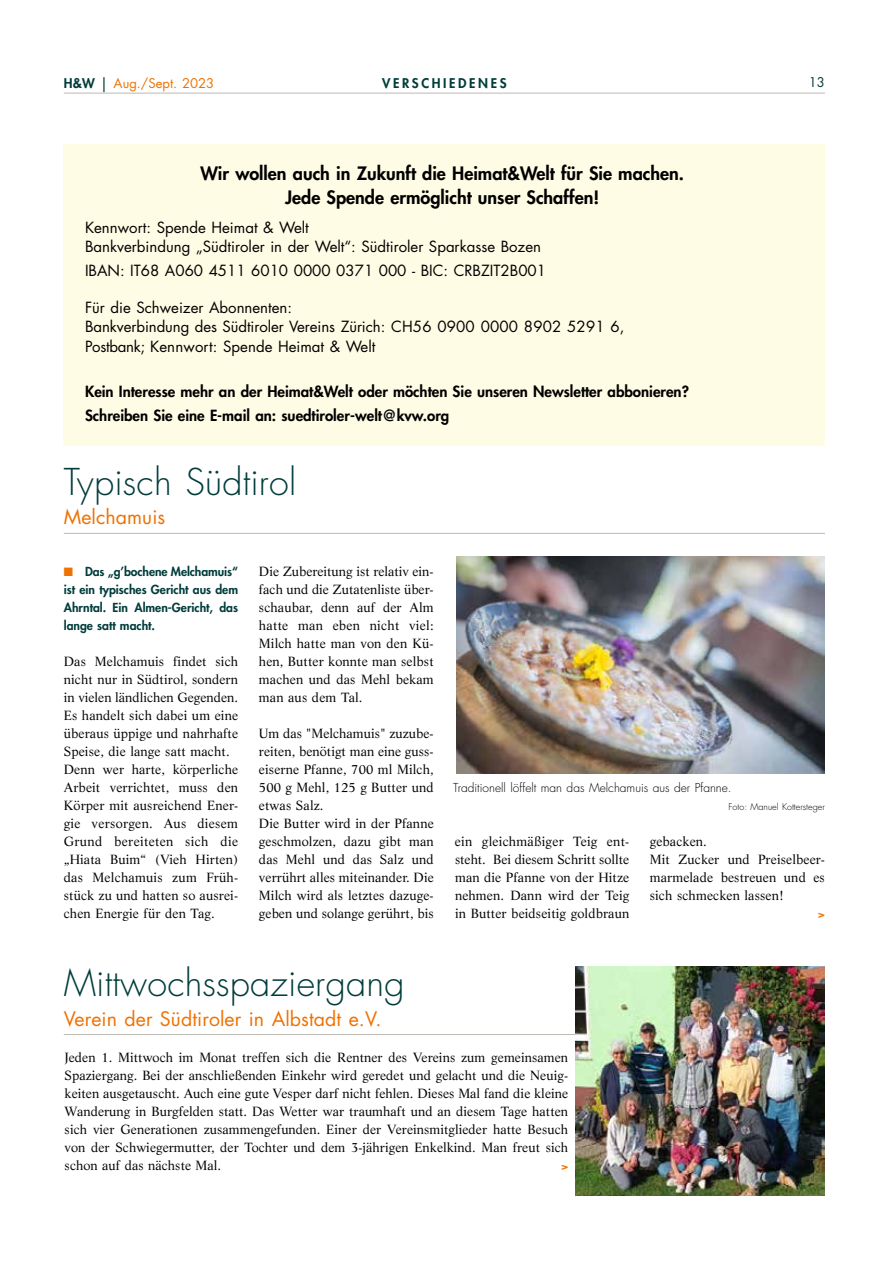
<style>
.page{position:relative;width:893px;height:1263px;background:#fff}
.page>*{position:absolute;margin:0;border:0;box-sizing:border-box;transform-origin:0 0}
.t1{font:300 36px "Futura Std";letter-spacing:.005em;color:#003d3b}
.t2{font:19.5px "Futura Std";letter-spacing:.005em;color:#ee7203}
.t3{font:800 18px/24px "Futura Std";color:#000;text-align:center}
.t4{font:15px/19.5px "Futura Std";color:#000}
.t5{font:800 15px/24px "Futura Std";color:#000}
.t6{font:13.05px/18px "Life LT Std";letter-spacing:.01em;color:#000}
.t7{font:13.05px "Futura Std";color:#ee7203}
.t8{font:800 13.05px "Futura Std";letter-spacing:.2em;color:#003d3b}
.t9{font:13.05px "Futura Std";color:#003d3b}
.t10{font:800 12.15px/18px "Futura Std";color:#003d3b;text-align:justify}
.t11{font:300 12px "Futura Std";color:#000}
.t12{font:800 10.5px "Futura Std";color:#ee7203;scale:1.1 1}
.t13{font:300 9px "Futura Std";color:#000}
.s1{font-weight:800;color:#003d3b}
.s2{font-size:15px;color:#003d3b}
.s3{color:#ee7203}
</style>
<div class="page">
<div style="left:64px;top:144px;width:761px;height:301px;background:#fffce5"></div>
<hr style="left:64px;top:533px;width:761px;height:1px;background:#bdb9b3">
<img style="left:456px;top:557px;width:369px;height:217px">
<hr style="left:64px;top:1034px;width:761px;height:1px;background:#bdb9b3">
<img style="left:576px;top:966px;width:248px;height:229px">
<hr style="left:64px;top:93px;width:761px;height:1px;background:#bdb9b3">
<p class="t7" style="left:64px;top:75px;width:152px"><span class="s1">H&amp;W</span> <span class="s2">|</span> Aug./Sept. 2023</p>
<p class="t8" style="left:382px;top:75px;width:126px">VERSCHIEDENES</p>
<p class="t9" style="left:809px;top:74px;width:18px">13</p>
<h3 class="t3" style="left:200px;top:162px;width:485px">Wir wollen auch in Zukunft die Heimat&amp;Welt für Sie machen.<br>Jede Spende ermöglicht unser Schaffen!</h3>
<p class="t4" style="left:85px;top:217px;width:458px">Kennwort: Spende Heimat &amp; Welt<br>Bankverbindung „Südtiroler in der Welt“: Südtiroler Sparkasse Bozen</p>
<p class="t4" style="left:85px;top:261px;width:463px">IBAN: IT68 A060 4511 6010 0000 0371 000 - BIC: CRBZIT2B001</p>
<p class="t4" style="left:85px;top:298px;width:541px">Für die Schweizer Abonnenten:<br>Bankverbindung des Südtiroler Vereins Zürich: CH56 0900 0000 8902 5291 6,<br>Postbank; Kennwort: Spende Heimat &amp; Welt</p>
<p class="t5" style="left:85px;top:379px;width:605px">Kein Interesse mehr an der Heimat&amp;Welt oder möchten Sie unseren Newsletter abbonieren?<br>Schreiben Sie eine E-mail an: suedtiroler-welt@kvw.org</p>
<h1 class="t1" style="left:64px;top:460px;width:234px">Typisch Südtirol</h1>
<h2 class="t2" style="left:64px;top:505px;width:103px">Melchamuis</h2>
<p class="t10" style="left:64px;top:563px;width:176px"><span class="s3">■</span> Das „g’bochene Melchamuis“ ist ein typisches Gericht aus dem Ahrntal. Ein Almen-Gericht, das lange satt macht.</p>
<p class="t6" style="left:64px;top:652px;width:176px">Das Melchamuis findet sich nicht nur in Südtirol, sondern in vielen ländlichen Gegenden.<br>Es handelt sich dabei um eine überaus üppige und nahrhafte<br>Speise, die lange satt macht.<br>Denn wer harte, körperliche<br>Arbeit verrichtet, muss den<br>Körper mit ausreichend Ener&shy;gie versorgen. Aus diesem<br>Grund bereiteten sich die „Hiata Buim“ (Vieh Hirten) das Melchamuis zum Früh&shy;stück zu und hatten so ausrei&shy;chen Energie für den Tag.</p>
<p class="t6" style="left:259px;top:562px;width:176px;text-align:justify">Die Zubereitung ist relativ ein&shy;fach und die Zutatenliste über&shy;schaubar, denn auf der Alm hatte man eben nicht viel:<br>Milch hatte man von den Kü&shy;hen, Butter konnte man selbst machen und das Mehl bekam man aus dem Tal.</p>
<p class="t6" style="left:259px;top:724px;width:176px">Um das "Melchamuis" zuzube&shy;reiten, benötigt man eine guss&shy;eiserne Pfanne, 700 ml Milch,<br>500 g Mehl, 125 g Butter und etwas Salz.<br>Die Butter wird in der Pfanne geschmolzen, dazu gibt man das Mehl und das Salz und verrührt alles miteinander. Die<br>Milch wird als letztes dazuge&shy;geben und solange gerührt, bis</p>
<p class="t11" style="left:453px;top:780px;width:280px">Traditionell löffelt man das Melchamuis aus der Pfanne.</p>
<p class="t13" style="left:729px;top:801px;width:98px">Foto: Manuel Kottersteger</p>
<p class="t6" style="left:455px;top:832px;width:176px;text-align:justify">ein gleichmäßiger Teig ent&shy;steht. Bei diesem Schritt sollte man die Pfanne von der Hitze nehmen. Dann wird der Teig in Butter beidseitig goldbraun</p>
<p class="t6" style="left:650px;top:832px;width:177px">gebacken.<br>Mit Zucker und Preiselbeer&shy;marmelade bestreuen und es sich schmecken lassen!</p>
<p class="t12" style="left:818px;top:907px;width:8px">&gt;</p>
<h1 class="t1" style="left:64px;top:961px;width:342px">Mittwochsspaziergang</h1>
<h2 class="t2" style="left:64px;top:1006px;width:319px">Verein der Südtiroler in Albstadt e.V.</h2>
<p class="t6" style="left:65px;top:1048px;width:505px;text-align:justify">Jeden 1. Mittwoch im Monat treffen sich die Rentner des Vereins zum gemeinsamen Spaziergang. Bei der anschließenden Einkehr wird geredet und gelacht und die Neuig&shy;keiten ausgetauscht. Auch eine gute Vesper darf nicht fehlen. Dieses Mal fand die kleine Wanderung in Burgfelden statt. Das Wetter war traumhaft und an diesem Tage hatten sich vier Generationen zusammengefunden. Einer der Vereinsmitglieder hatte Besuch von der Schwiegermutter, der Tochter und dem 3-jährigen Enkelkind. Man freut sich schon auf das nächste Mal.</p>
<p class="t12" style="left:561px;top:1159px;width:8px">&gt;</p>
</div>
